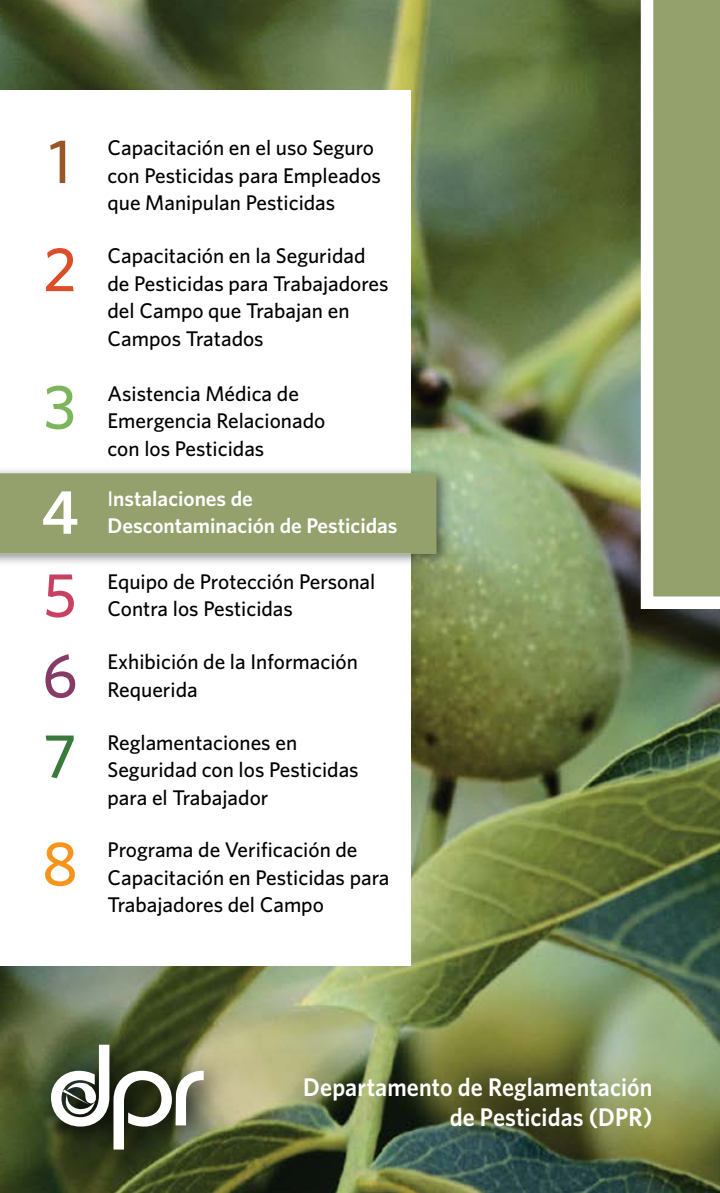
<style>
.page{position:relative;width:720px;height:1193px;background:#fff}
.page>*{position:absolute;margin:0;border:0;box-sizing:border-box;transform-origin:0 0}
.IFC{font:500 62.5px "Whitney";color:#9a5625}
.IFC-2{font:500 62.5px "Whitney";color:#dc4e28}
.IFC-3{font:500 62.5px "Whitney";color:#7cb65c}
.IFC-4{font:600 62.5px "Whitney";color:#fff}
.IFC-5{font:500 62.5px "Whitney";color:#c94162}
.IFC-6{font:500 62.5px "Whitney";color:#863a65}
.IFC-7{font:500 62.5px "Whitney";color:#3a7b3c}
.IFC-8{font:500 62.5px "Whitney";color:#f7941e}
.Body_Test_1st_Para_L{font:600 25.5px/30px "Whitney";letter-spacing:.005em;color:#fff;text-align:right;scale:.93 1}
.IFC_Title{font:500 21.25px/27.5px "Whitney";color:#000}
.IFC_Title-2{font:600 21.25px/27.5px "Whitney";color:#fff}
.s1{font-weight:500}
</style>
<div class="page">
<img style="left:0;top:0;width:720px;height:1192px">
<svg style="left:635px;top:0;width:85px;height:615px"></svg>
<div style="left:0;top:90px;width:410px;height:876px;background:#fff"></div>
<div style="left:0;top:466px;width:451px;height:101px;background:#000;opacity:.45"></div>
<svg style="left:32px;top:1025px;width:201px;height:154px;background:#586138"></svg>
<svg style="left:51px;top:1044px;width:153px;height:105px"></svg>
<div style="left:0;top:473px;width:437px;height:80px;background:#94a16d"></div>
<p class="IFC" style="left:49px;top:124px;width:24px">1</p>
<p class="IFC_Title" style="left:108px;top:133px;width:275px">Capacitación en el uso Seguro con Pesticidas para Empleados que Manipulan Pesticidas</p>
<p class="IFC-2" style="left:43px;top:232px;width:35px">2</p>
<p class="IFC_Title" style="left:108px;top:241px;width:283px">Capacitación en la Seguridad de Pesticidas para Trabajadores del Campo que Trabajan en<br>Campos Tratados</p>
<p class="IFC-3" style="left:44px;top:369px;width:34px">3</p>
<p class="IFC_Title" style="left:108px;top:379px;width:219px">Asistencia Médica de<br>Emergencia Relacionado con los Pesticidas</p>
<p class="IFC-4" style="left:41px;top:474px;width:39px">4</p>
<p class="IFC_Title-2" style="left:108px;top:484px;width:292px"><span class="s1">I</span>nstalaciones de<br>Descontaminación de Pesticidas</p>
<p class="IFC-5" style="left:44px;top:557px;width:34px">5</p>
<p class="IFC_Title" style="left:108px;top:567px;width:269px">Equipo de Protección Personal<br>Contra los Pesticidas</p>
<p class="IFC-6" style="left:42px;top:638px;width:37px">6</p>
<p class="IFC_Title" style="left:108px;top:647px;width:252px">Exhibición de la Información<br>Requerida</p>
<p class="IFC-7" style="left:43px;top:718px;width:34px">7</p>
<p class="IFC_Title" style="left:108px;top:728px;width:253px">Reglamentaciones en<br>Seguridad con los Pesticidas para el Trabajador</p>
<p class="IFC-8" style="left:42px;top:826px;width:37px">8</p>
<p class="IFC_Title" style="left:108px;top:835px;width:284px">Programa de Verificación de<br>Capacitación en Pesticidas para<br>Trabajadores del Campo</p>
<p class="Body_Test_1st_Para_L" style="left:303px;top:1071px;width:377px">Departamento de Reglamentación de Pesticidas (DPR)</p>
</div>
